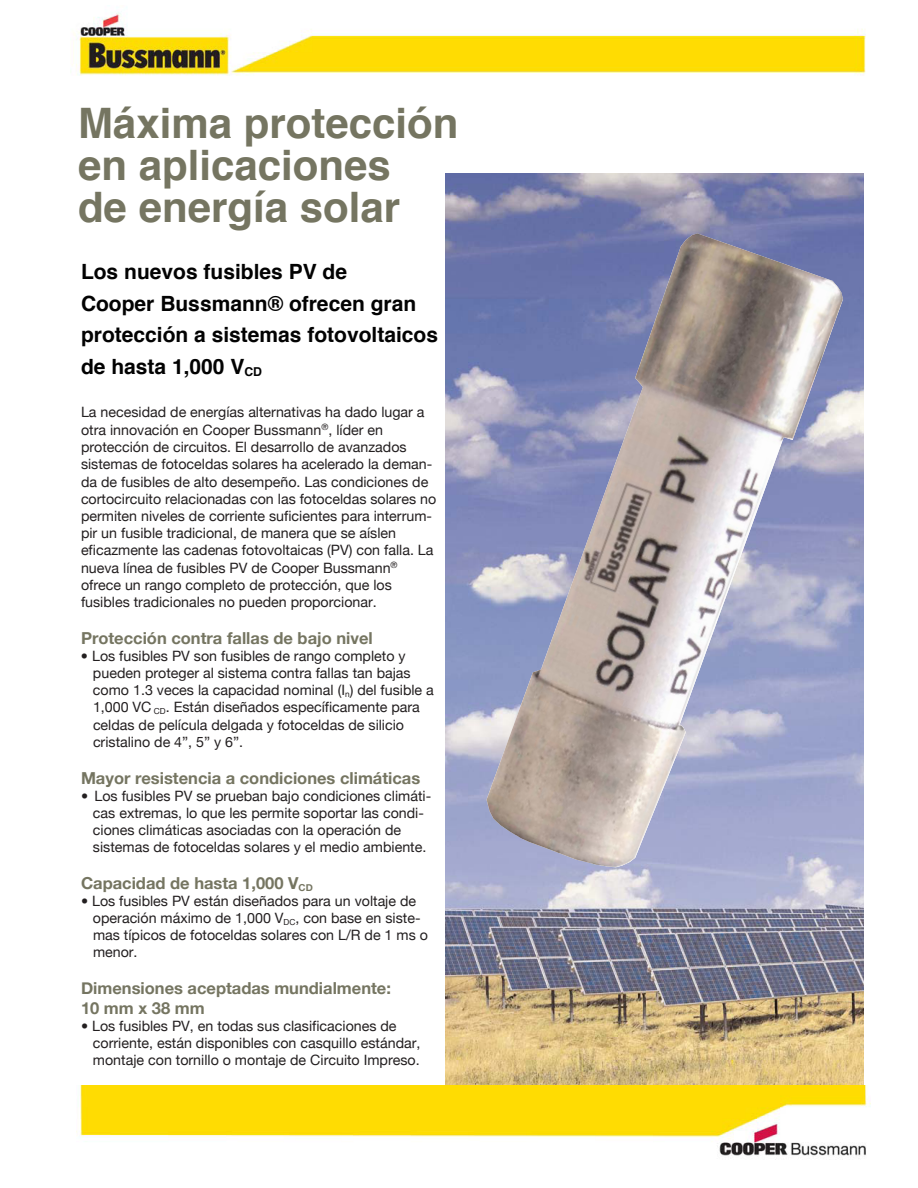
<style>
.page{position:relative;width:918px;height:1188px;background:#fff}
.page>*{position:absolute;margin:0;border:0;box-sizing:border-box;transform-origin:0 0}
.t1{font:700 42px/42px "Helvetica";color:#757561}
.t2{font:700 21px/31.5px "Helvetica";color:#020202}
.t3{font:700 16.5px/19.8px "Helvetica Neue";color:#757561}
.t4{font:14.25px/17.1px "Helvetica Neue";color:#231f20}
</style>
<div class="page">
<img style="left:80px;top:1085px;width:790px;height:71px">
<img style="left:70px;top:12px;width:796px;height:64px">
<img style="left:446px;top:173px;width:418px;height:912px">
<img style="left:487px;top:233px;width:356px;height:634px">
<h1 class="t1" style="left:78px;top:103px;width:382px">Máxima protección en aplicaciones<br>de energía solar</h1>
<h2 class="t2" style="left:81px;top:256px;width:359px">Los nuevos fusibles PV de<br>Cooper Bussmann® ofrecen gran protección a sistemas fotovoltaicos de hasta 1,000 V<sub>CD</sub></h2>
<p class="t4" style="left:81px;top:403px;width:357px">La necesidad de energías alternativas ha dado lugar a otra innovación en Cooper Bussmann<sup>®</sup>, líder en protección de circuitos. El desarrollo de avanzados sistemas de fotoceldas solares ha acelerado la deman&shy;da de fusibles de alto desempeño. Las condiciones de cortocircuito relacionadas con las fotoceldas solares no permiten niveles de corriente suficientes para interrum&shy;pir un fusible tradicional, de manera que se aíslen eficazmente las cadenas fotovoltaicas (PV) con falla. La nueva línea de fusibles PV de Cooper Bussmann<sup>® </sup>ofrece un rango completo de protección, que los fusibles tradicionales no pueden proporcionar.</p>
<p class="t3" style="left:81px;top:628px;width:293px">Protección contra fallas de bajo nivel</p>
<p class="t4" style="left:93px;top:647px;width:342px;text-indent:-12px">• Los fusibles PV son fusibles de rango completo y pueden proteger al sistema contra fallas tan bajas como 1.3 veces la capacidad nominal (I<sub>n</sub>) del fusible a 1,000 VC <sub>CD</sub>. Están diseñados específicamente para celdas de película delgada y fotoceldas de silicio cristalino de 4”, 5” y 6”.</p>
<p class="t3" style="left:81px;top:767px;width:341px">Mayor resistencia a condiciones climáticas</p>
<p class="t4" style="left:93px;top:787px;width:340px;text-indent:-12px">• Los fusibles PV se prueban bajo condiciones climáti&shy;cas extremas, lo que les permite soportar las condi&shy;ciones climáticas asociadas con la operación de sistemas de fotoceldas solares y el medio ambiente.</p>
<p class="t3" style="left:81px;top:873px;width:233px">Capacidad de hasta 1,000 V<sub>CD</sub></p>
<p class="t4" style="left:93px;top:892px;width:336px;text-indent:-12px">• Los fusibles PV están diseñados para un voltaje de operación máximo de 1,000 V<sub>DC</sub>, con base en siste&shy;mas típicos de fotoceldas solares con L/R de 1 ms o menor.</p>
<p class="t3" style="left:81px;top:978px;width:312px">Dimensiones aceptadas mundialmente:<br>10 mm x 38 mm</p>
<p class="t4" style="left:93px;top:1017px;width:329px;text-indent:-12px">• Los fusibles PV, en todas sus clasificaciones de corriente, están disponibles con casquillo estándar, montaje con tornillo o montaje de Circuito Impreso.</p>
</div>
